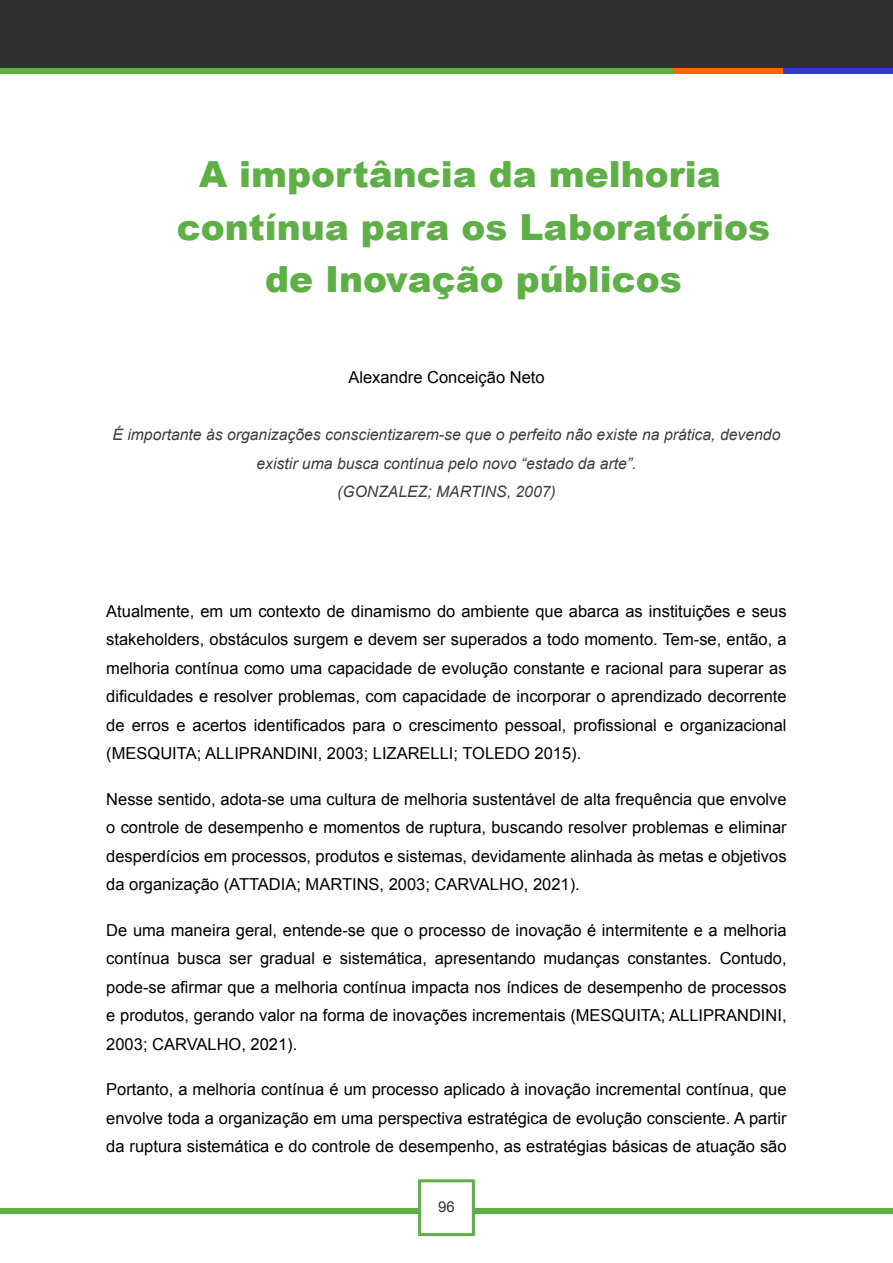
<style>
.page{position:relative;width:893px;height:1263px;background:#fff}
.page>*{position:absolute;margin:0;border:0;box-sizing:border-box;transform-origin:0 0}
.t1{font:900 36px "Arial";color:#5daf46}
.t2{font:16.5px/28.5px "Arial";color:#000;text-align:justify}
.t3{font:italic 15.75px/28.5px "Arial";color:#403d39;text-align:center}
.t4{font:15px "Arial";color:#303030}
</style>
<div class="page">
<div style="left:0;top:0;width:893px;height:68px;background:#303030"></div>
<div style="left:0;top:68px;width:673px;height:6px;background:#5daf46"></div>
<div style="left:418px;top:1179px;width:57px;height:57px;border:3px solid #5daf46"></div>
<div style="left:0;top:1209px;width:419px;height:5px;background:#5daf46"></div>
<div style="left:474px;top:1209px;width:419px;height:5px;background:#5daf46"></div>
<div style="left:673px;top:68px;width:110px;height:6px;background:#f60"></div>
<div style="left:783px;top:68px;width:110px;height:6px;background:#303cce"></div>
<h1 class="t1" style="left:199px;top:148px;width:523px">A importância da melhoria</h1>
<h1 class="t1" style="left:177px;top:201px;width:595px">contínua para os Laboratórios</h1>
<h1 class="t1" style="left:265px;top:253px;width:418px">de Inovação públicos</h1>
<p class="t2" style="left:348px;top:363px;width:198px">Alexandre Conceição Neto</p>
<p class="t3" style="left:112px;top:421px;width:669px">É importante às organizações conscientizarem-se que o perfeito não existe na prática, devendo existir uma busca contínua pelo novo “estado da arte”.<br>(GONZALEZ; MARTINS, 2007)</p>
<p class="t2" style="left:106px;top:597px;width:682px">Atualmente, em um contexto de dinamismo do ambiente que abarca as instituições e seus stakeholders, obstáculos surgem e devem ser superados a todo momento. Tem-se, então, a melhoria contínua como uma capacidade de evolução constante e racional para superar as dificuldades e resolver problemas, com capacidade de incorporar o aprendizado decorrente de erros e acertos identificados para o crescimento pessoal, profissional e organizacional (MESQUITA; ALLIPRANDINI, 2003; LIZARELLI; TOLEDO 2015).</p>
<p class="t2" style="left:106px;top:785px;width:682px">Nesse sentido, adota-se uma cultura de melhoria sustentável de alta frequência que envolve o controle de desempenho e momentos de ruptura, buscando resolver problemas e eliminar desperdícios em processos, produtos e sistemas, devidamente alinhada às metas e objetivos da organização (ATTADIA; MARTINS, 2003; CARVALHO, 2021).</p>
<p class="t2" style="left:106px;top:916px;width:682px">De uma maneira geral, entende-se que o processo de inovação é intermitente e a melhoria contínua busca ser gradual e sistemática, apresentando mudanças constantes. Contudo, pode-se afirmar que a melhoria contínua impacta nos índices de desempenho de processos e produtos, gerando valor na forma de inovações incrementais (MESQUITA; ALLIPRANDINI, 2003; CARVALHO, 2021).</p>
<p class="t2" style="left:106px;top:1075px;width:682px">Portanto, a melhoria contínua é um processo aplicado à inovação incremental contínua, que envolve toda a organização em uma perspectiva estratégica de evolução consciente. A partir da ruptura sistemática e do controle de desempenho, as estratégias básicas de atuação são</p>
<p class="t4" style="left:438px;top:1197px;width:18px">96</p>
</div>
